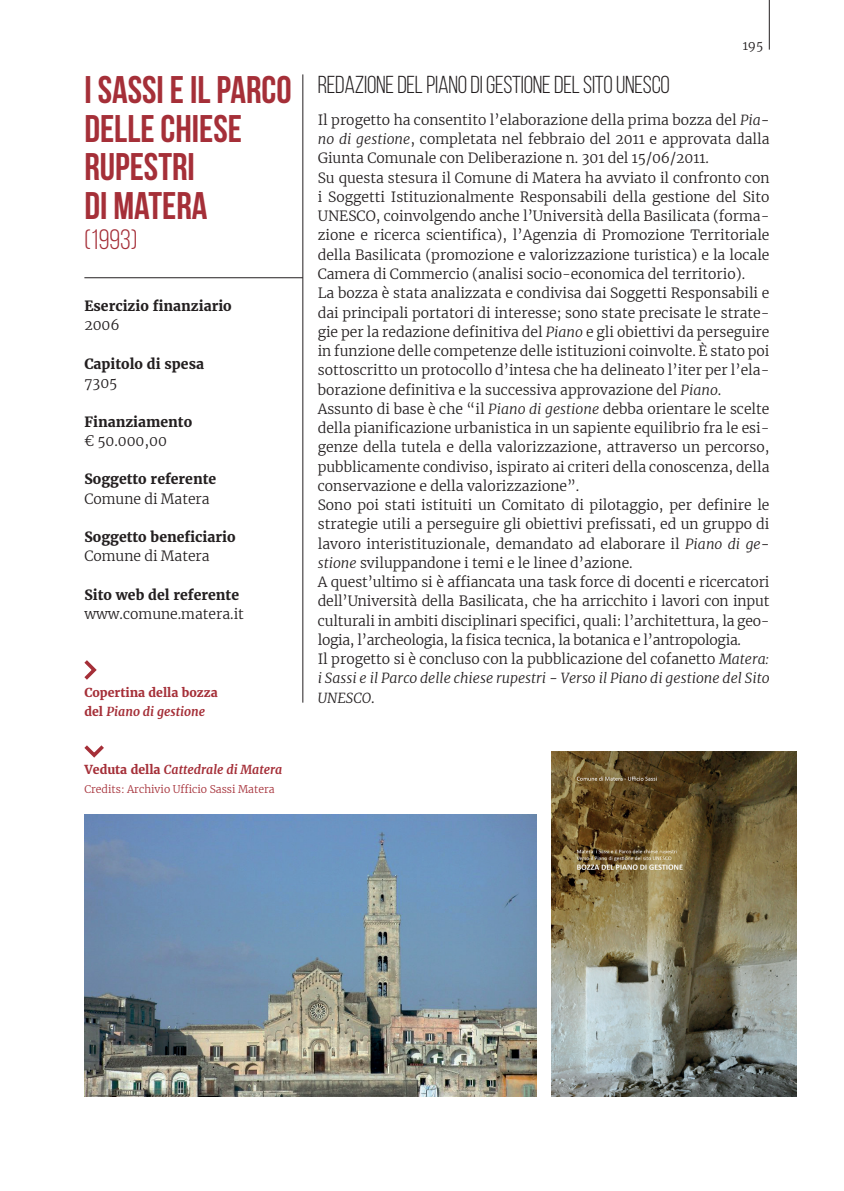
<style>
.page{position:relative;width:844px;height:1191px;background:#fff}
.page>*{position:absolute;margin:0;border:0;box-sizing:border-box;transform-origin:0 0}
.t1{font:700 38.5px/38.5px "Bebas Neue";color:#a52f38}
.t2{font:28px "Bebas Neue";color:#a52f38}
.t3{font:24.5px "Bebas Neue";letter-spacing:-.01em;color:#231f20}
.t4{font:300 14px/19.2px "Merriweather";color:#231f20}
.t5{font:700 14px "Merriweather";color:#231f20}
.t6{font:700 12.25px/19.2px "Merriweather";color:#a52f38}
.t7{font:italic 700 12.25px "Merriweather";color:#a52f38}
.t8{font:300 12.25px "Merriweather";color:#231f20}
.t9{font:300 10.5px "Merriweather";color:#a52f38}
.s1{font-style:italic}
.s2{font-style:normal}
.s3{font-style:inherit}
</style>
<div class="page">
<hr style="left:768px;top:0;width:1px;height:50px;background:#231f20">
<svg style="left:84px;top:660px;width:13px;height:20px"></svg>
<hr style="left:302px;top:74px;width:1px;height:628px;background:#231f20">
<hr style="left:84px;top:277px;width:219px;height:1px;background:#231f20">
<svg style="left:84px;top:745px;width:20px;height:13px"></svg>
<img style="left:551px;top:751px;width:244px;height:345px">
<img style="left:84px;top:814px;width:452px;height:282px">
<h1 class="t1" style="left:84px;top:70px;width:209px">I SASSI E IL PARCO<br>DELLE CHIESE<br>RUPESTRI<br>DI MATERA</h1>
<h2 class="t2" style="left:84px;top:224px;width:54px">(1993)</h2>
<p class="t5" style="left:84px;top:297px;width:149px">Esercizio finanziario</p>
<p class="t4" style="left:84px;top:315px;width:37px">2006</p>
<p class="t5" style="left:84px;top:355px;width:121px">Capitolo di spesa</p>
<p class="t4" style="left:84px;top:373px;width:34px">7305</p>
<p class="t5" style="left:84px;top:413px;width:109px">Finanziamento</p>
<p class="t4" style="left:84px;top:431px;width:84px">€ 50.000,00</p>
<p class="t5" style="left:84px;top:470px;width:133px">Soggetto referente</p>
<p class="t4" style="left:84px;top:488px;width:127px">Comune di Matera</p>
<p class="t5" style="left:84px;top:528px;width:153px">Soggetto beneficiario</p>
<p class="t4" style="left:84px;top:546px;width:127px">Comune di Matera</p>
<p class="t5" style="left:84px;top:586px;width:156px">Sito web del referente</p>
<p class="t4" style="left:84px;top:604px;width:161px">www.comune.matera.it</p>
<p class="t6" style="left:84px;top:683px;width:135px">Copertina della bozza del <span class="s1">Piano di gestione</span></p>
<p class="t7" style="left:84px;top:762px;width:199px"><span class="s2">Veduta della</span> Cattedrale di Matera</p>
<p class="t9" style="left:84px;top:782px;width:192px">Credits: Archivio Ufficio Sassi Matera</p>
<p class="t8" style="left:742px;top:37px;width:22px">195</p>
<h3 class="t3" style="left:317px;top:71px;width:353px">REDAZIONE DEL PIANO DI GESTIONE DEL SITO UNESCO</h3>
<p class="t4" style="left:317px;top:110px;width:453px">Il progetto ha consentito l’elaborazione della prima bozza del <span class="s1">Pia&shy;no di gestione</span>, completata nel febbraio del 2011 e approvata dalla Giunta Comunale con Deliberazione n. 301 del 15/06/2011.<br>Su questa stesura il Comune di Matera ha avviato il confronto con i Soggetti Istituzionalmente Responsabili della gestione del Sito <span class="s3">UNESCO</span>, coinvolgendo anche l’Università della Basilicata (forma&shy;zione e ricerca scientifica), l’Agenzia di Promozione Territoriale della Basilicata (promozione e valorizzazione turistica) e la locale Camera di Commercio (analisi socio-economica del territorio).<br>La bozza è stata analizzata e condivisa dai Soggetti Responsabili e dai principali portatori di interesse; sono state precisate le strate&shy;gie per la redazione definitiva del <span class="s1">Piano</span> e gli obiettivi da perseguire in funzione delle competenze delle istituzioni coinvolte. È stato poi sottoscritto un protocollo d’intesa che ha delineato l’iter per l’ela&shy;borazione definitiva e la successiva approvazione del <span class="s1">Piano</span>.<br>Assunto di base è che “il <span class="s1">Piano di gestione</span> debba orientare le scelte della pianificazione urbanistica in un sapiente equilibrio fra le esi&shy;genze della tutela e della valorizzazione, attraverso un percorso, pubblicamente condiviso, ispirato ai criteri della conoscenza, della conservazione e della valorizzazione”.<br>Sono poi stati istituiti un Comitato di pilotaggio, per definire le strategie utili a perseguire gli obiettivi prefissati, ed un gruppo di lavoro interistituzionale, demandato ad elaborare il <span class="s1">Piano di ge&shy;stione</span> sviluppandone i temi e le linee d’azione.<br>A quest’ultimo si è affiancata una task force di docenti e ricercatori dell’Università della Basilicata, che ha arricchito i lavori con input culturali in ambiti disciplinari specifici, quali: l’architettura, la geo&shy;logia, l’archeologia, la fisica tecnica, la botanica e l’antropologia.<br>Il progetto si è concluso con la pubblicazione del cofanetto <span class="s1">Matera: i Sassi e il Parco delle chiese rupestri - Verso il Piano di gestione del Sito </span><span class="s1">UNESCO</span>.</p>
</div>
